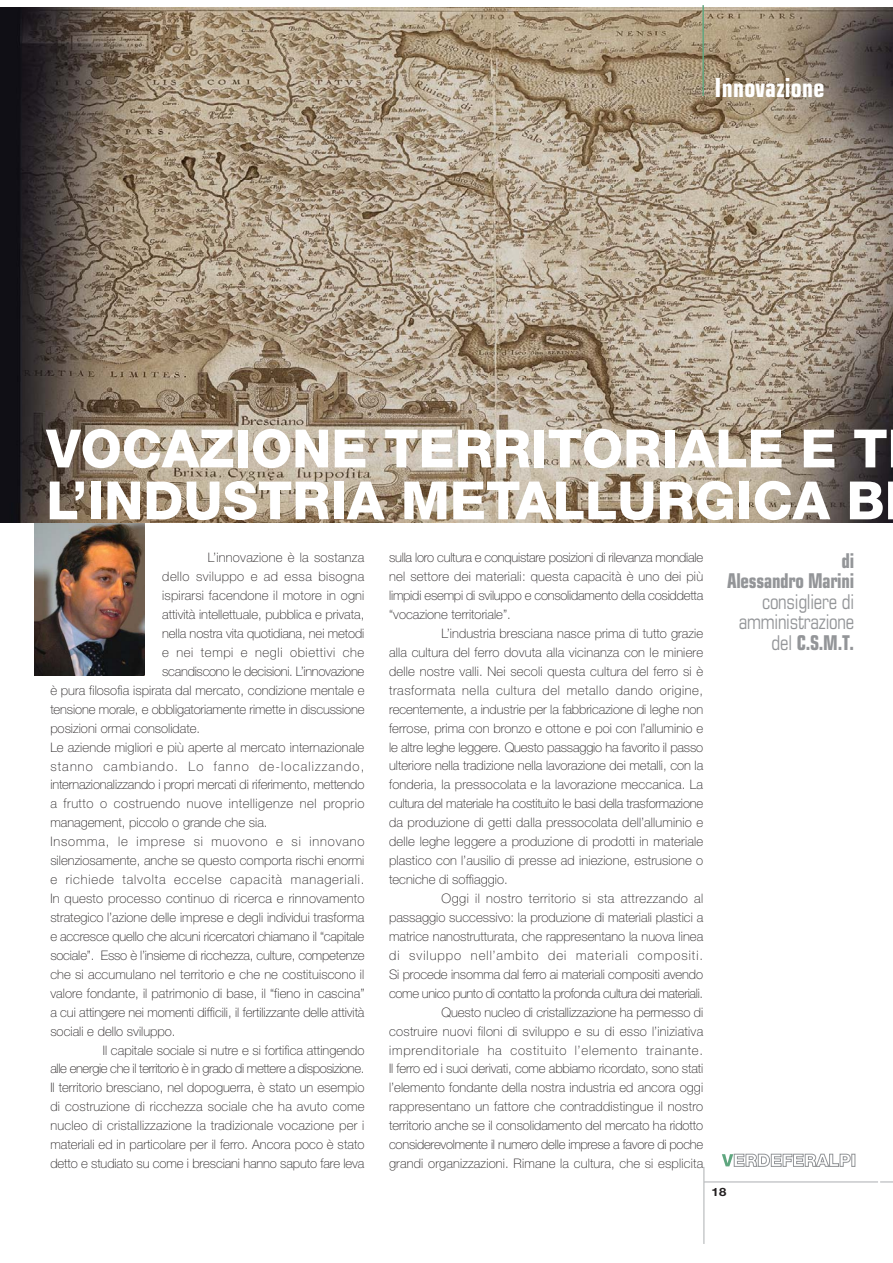
<style>
.page{position:relative;width:893px;height:1263px;background:#fff}
.page>*{position:absolute;margin:0;border:0;box-sizing:border-box;transform-origin:0 0}
.t1{font:800 52.8px/51.9px "Helvetica Neue";color:#fff}
.t2{font:700 condensed 26.25px "Eurostile";letter-spacing:.01em;color:#fff;scale:.9 1}
.t3{font:condensed 20.4px/20.4px "Eurostile";letter-spacing:-.015em;color:#939598;text-align:right;scale:.9 1}
.t4{font:700 condensed 20.4px/20.4px "Eurostile";letter-spacing:-.015em;color:#939598;text-align:right;scale:.9 1}
.t5{font:100 13.05px "Helvetica Neue";letter-spacing:.005em;color:#231f20}
.t6{font:100 13.05px "Helvetica Neue";letter-spacing:-.02em;color:#231f20}
.t7{font:100 13.05px "Helvetica Neue";letter-spacing:-.015em;color:#231f20}
.t8{font:100 13.05px "Helvetica Neue";letter-spacing:-.025em;color:#231f20}
.t9{font:100 13.05px "Helvetica Neue";letter-spacing:.04em;color:#231f20}
.t10{font:100 13.05px "Helvetica Neue";letter-spacing:.065em;color:#231f20}
.t11{font:100 13.05px "Helvetica Neue";letter-spacing:.035em;color:#231f20}
.t12{font:100 13.05px "Helvetica Neue";letter-spacing:.06em;color:#231f20}
.t13{font:100 13.05px "Helvetica Neue";letter-spacing:.075em;color:#231f20}
.t14{font:100 13.05px "Helvetica Neue";letter-spacing:.085em;color:#231f20}
.t15{font:100 13.05px "Helvetica Neue";letter-spacing:.045em;color:#231f20}
.t16{font:700 11.4px "Helvetica Neue";color:#231f20;scale:1.14 1}
.s1{font-weight:700}
</style>
<div class="page">
<img style="left:35px;top:523px;width:109px;height:152px">
<img style="left:0;top:7px;width:892px;height:516px">
<hr style="left:704px;top:1181px;width:174px;height:2px;background:#c6c8ca">
<hr style="left:703px;top:1167px;width:1px;height:77px;background:#c6c8ca">
<svg style="left:722px;top:1153px;width:134px;height:30px"></svg>
<svg style="left:880px;top:1181px;width:12px;height:2px"></svg>
<hr style="left:702px;top:6px;width:2px;height:90px;background:#5fa67f">
<h2 class="t2" style="left:715px;top:78px;width:123px">Innovazione</h2>
<h1 class="t1" style="left:46px;top:427px;width:843px">VOCAZIONE TERRITORIALE E T<br>L’INDUSTRIA METALLURGICA B</h1>
<p class="t5" style="left:208px;top:553px;width:158px">L’innovazione è la sostanza</p>
<p class="t11" style="left:162px;top:572px;width:204px">dello sviluppo e ad essa bisogna</p>
<p class="t5" style="left:162px;top:591px;width:204px">ispirarsi facendone il motore in ogni</p>
<p class="t5" style="left:162px;top:610px;width:204px">attività intellettuale, pubblica e privata,</p>
<p class="t5" style="left:162px;top:629px;width:204px">nella nostra vita quotidiana, nei metodi</p>
<p class="t15" style="left:162px;top:648px;width:204px">e nei tempi e negli obiettivi che</p>
<p class="t6" style="left:162px;top:667px;width:204px">scandiscono le decisioni. L’innovazione</p>
<p class="t5" style="left:50px;top:685px;width:316px">è pura filosofia ispirata dal mercato, condizione mentale e</p>
<p class="t5" style="left:50px;top:704px;width:316px">tensione morale, e obbligatoriamente rimette in discussione</p>
<p class="t5" style="left:50px;top:723px;width:151px">posizioni ormai consolidate.</p>
<p class="t5" style="left:50px;top:742px;width:316px">Le aziende migliori e più aperte al mercato internazionale</p>
<p class="t14" style="left:50px;top:761px;width:316px">stanno cambiando. Lo fanno de-localizzando,</p>
<p class="t5" style="left:50px;top:780px;width:316px">internazionalizzando i propri mercati di riferimento, mettendo</p>
<p class="t9" style="left:50px;top:799px;width:316px">a frutto o costruendo nuove intelligenze nel proprio</p>
<p class="t5" style="left:50px;top:818px;width:219px">management, piccolo o grande che sia.</p>
<p class="t10" style="left:50px;top:837px;width:316px">Insomma, le imprese si muovono e si innovano</p>
<p class="t5" style="left:50px;top:856px;width:316px">silenziosamente, anche se questo comporta rischi enormi</p>
<p class="t10" style="left:50px;top:875px;width:316px">e richiede talvolta eccelse capacità manageriali.</p>
<p class="t5" style="left:50px;top:894px;width:316px">In questo processo continuo di ricerca e rinnovamento</p>
<p class="t5" style="left:50px;top:913px;width:316px">strategico l’azione delle imprese e degli individui trasforma</p>
<p class="t7" style="left:50px;top:932px;width:316px">e accresce quello che alcuni ricercatori chiamano il “capitale</p>
<p class="t7" style="left:50px;top:951px;width:316px">sociale”. Esso è l’insieme di ricchezza, culture, competenze</p>
<p class="t5" style="left:50px;top:969px;width:316px">che si accumulano nel territorio e che ne costituiscono il</p>
<p class="t5" style="left:50px;top:988px;width:316px">valore fondante, il patrimonio di base, il “fieno in cascina”</p>
<p class="t5" style="left:50px;top:1007px;width:316px">a cui attingere nei momenti difficili, il fertilizzante delle attività</p>
<p class="t5" style="left:50px;top:1026px;width:127px">sociali e dello sviluppo.</p>
<p class="t5" style="left:103px;top:1045px;width:263px">Il capitale sociale si nutre e si fortifica attingendo</p>
<p class="t8" style="left:50px;top:1064px;width:316px">alle energie che il territorio è in grado di mettere a disposizione.</p>
<p class="t5" style="left:50px;top:1083px;width:316px">Il territorio bresciano, nel dopoguerra, è stato un esempio</p>
<p class="t5" style="left:50px;top:1102px;width:316px">di costruzione di ricchezza sociale che ha avuto come</p>
<p class="t5" style="left:50px;top:1121px;width:316px">nucleo di cristallizzazione la tradizionale vocazione per i</p>
<p class="t5" style="left:50px;top:1140px;width:316px">materiali ed in particolare per il ferro. Ancora poco è stato</p>
<p class="t5" style="left:50px;top:1159px;width:316px">detto e studiato su come i bresciani hanno saputo fare leva</p>
<p class="t6" style="left:389px;top:553px;width:316px">sulla loro cultura e conquistare posizioni di rilevanza mondiale</p>
<p class="t5" style="left:389px;top:572px;width:316px">nel settore dei materiali: questa capacità è uno dei più</p>
<p class="t6" style="left:389px;top:591px;width:316px">limpidi esempi di sviluppo e consolidamento della cosiddetta</p>
<p class="t5" style="left:389px;top:610px;width:123px">“vocazione territoriale”.</p>
<p class="t5" style="left:441px;top:629px;width:263px">L’industria bresciana nasce prima di tutto grazie</p>
<p class="t5" style="left:389px;top:648px;width:316px">alla cultura del ferro dovuta alla vicinanza con le miniere</p>
<p class="t5" style="left:389px;top:666px;width:316px">delle nostre valli. Nei secoli questa cultura del ferro si è</p>
<p class="t9" style="left:389px;top:685px;width:316px">trasformata nella cultura del metallo dando origine,</p>
<p class="t5" style="left:389px;top:704px;width:316px">recentemente, a industrie per la fabbricazione di leghe non</p>
<p class="t5" style="left:389px;top:723px;width:316px">ferrose, prima con bronzo e ottone e poi con l’alluminio e</p>
<p class="t5" style="left:389px;top:742px;width:316px">le altre leghe leggere. Questo passaggio ha favorito il passo</p>
<p class="t5" style="left:389px;top:761px;width:316px">ulteriore nella tradizione nella lavorazione dei metalli, con la</p>
<p class="t5" style="left:389px;top:780px;width:316px">fonderia, la pressocolata e la lavorazione meccanica. La</p>
<p class="t7" style="left:389px;top:799px;width:316px">cultura del materiale ha costituito le basi della trasformazione</p>
<p class="t5" style="left:389px;top:818px;width:316px">da produzione di getti dalla pressocolata dell’alluminio e</p>
<p class="t5" style="left:389px;top:837px;width:316px">delle leghe leggere a produzione di prodotti in materiale</p>
<p class="t5" style="left:389px;top:856px;width:316px">plastico con l’ausilio di presse ad iniezione, estrusione o</p>
<p class="t5" style="left:389px;top:875px;width:120px">tecniche di soffiaggio.</p>
<p class="t11" style="left:441px;top:894px;width:263px">Oggi il nostro territorio si sta attrezzando al</p>
<p class="t5" style="left:389px;top:913px;width:316px">passaggio successivo: la produzione di materiali plastici a</p>
<p class="t5" style="left:389px;top:932px;width:316px">matrice nanostrutturata, che rappresentano la nuova linea</p>
<p class="t13" style="left:389px;top:951px;width:316px">di sviluppo nell’ambito dei materiali compositi.</p>
<p class="t5" style="left:389px;top:969px;width:316px">Si procede insomma dal ferro ai materiali compositi avendo</p>
<p class="t8" style="left:389px;top:988px;width:316px">come unico punto di contatto la profonda cultura dei materiali.</p>
<p class="t5" style="left:441px;top:1007px;width:263px">Questo nucleo di cristallizzazione ha permesso di</p>
<p class="t5" style="left:389px;top:1026px;width:316px">costruire nuovi filoni di sviluppo e su di esso l’iniziativa</p>
<p class="t12" style="left:389px;top:1045px;width:316px">imprenditoriale ha costituito l’elemento trainante.</p>
<p class="t5" style="left:389px;top:1064px;width:316px">Il ferro ed i suoi derivati, come abbiamo ricordato, sono stati</p>
<p class="t5" style="left:389px;top:1083px;width:316px">l’elemento fondante della nostra industria ed ancora oggi</p>
<p class="t5" style="left:389px;top:1102px;width:316px">rappresentano un fattore che contraddistingue il nostro</p>
<p class="t5" style="left:389px;top:1121px;width:316px">territorio anche se il consolidamento del mercato ha ridotto</p>
<p class="t6" style="left:389px;top:1140px;width:316px">considerevolmente il numero delle imprese a favore di poche</p>
<p class="t5" style="left:389px;top:1159px;width:316px">grandi organizzazioni. Rimane la cultura, che si esplicita</p>
<h3 class="t4" style="left:727px;top:552px;width:143px">di<br>Alessandro Marini</h3>
<h3 class="t3" style="left:739px;top:593px;width:130px">consigliere di amministrazione del <span class="s1">C.S.M.T.</span></h3>
<p class="t16" style="left:711px;top:1188px;width:14px">18</p>
</div>
